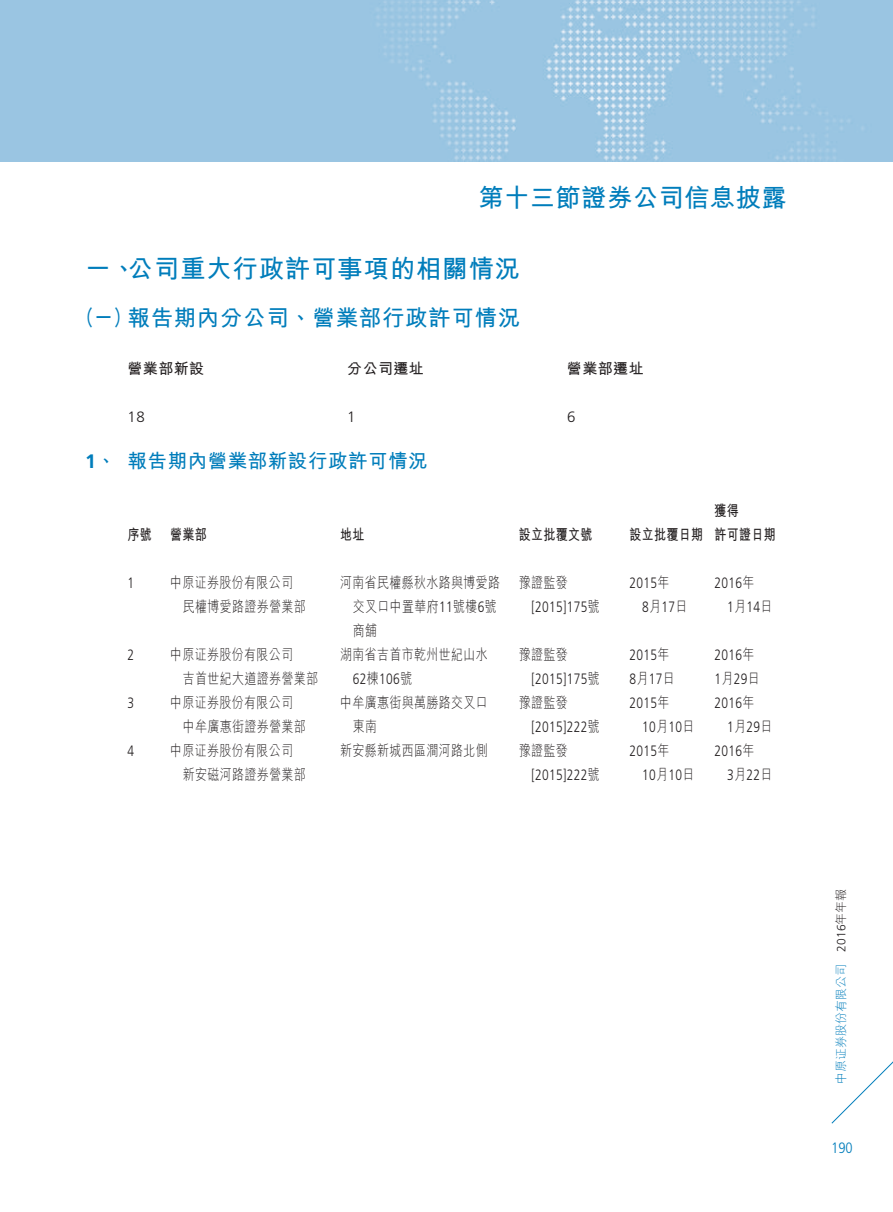
<style>
.page{position:relative;width:893px;height:1212px;background:#fff}
.page>*{position:absolute;margin:0;border:0;box-sizing:border-box;transform-origin:0 0}
.t1{font:700 25.5px "M Hei HK";letter-spacing:.03em;color:#007dbb}
.t2{font:700 25.5px "M Hei HK";letter-spacing:.01em;color:#007dbb}
.t3{font:700 22.5px "M Hei HK";letter-spacing:.03em;color:#007dbb;scale:.8 1}
.t4{font:700 19.5px "M Hei HK";letter-spacing:.03em;color:#007dbb}
.t5{font:300 15px/24px "M Hei HK";letter-spacing:.03em;color:#231f20;scale:.8 1}
.t6{font:300 15px/24px "Frutiger LT Std";letter-spacing:.03em;color:#231f20;scale:.8 1}
.t7{font:700 15px/24px "M Hei HK";letter-spacing:.03em;color:#231f20;scale:.8 1}
.t8{font:700 15px "M Hei HK";letter-spacing:.03em;color:#231f20}
.t9{font:300 15px "Frutiger LT Std";letter-spacing:.03em;color:#231f20}
.t10{font:300 condensed 15px "Frutiger LT Std";color:#007dbb}
.t11{font:300 12px "M Hei HK";letter-spacing:.005em;color:#007dbb}
.s1{font-family:"Frutiger LT Std"}
.s2{font-family:"M Hei HKS"}
.s3{font-family:"M Hei HK"}
.s4{font-family:"Frutiger LT Std";color:#231f20}
.s5{color:#231f20}
</style>
<div class="page">
<img style="left:0;top:0;width:893px;height:162px">
<svg style="left:831px;top:1061px;width:62px;height:63px"></svg>
<h1 class="t2" style="left:478px;top:179px;width:310px">第十三節證券公司信息披露</h1>
<h1 class="t1" style="left:85px;top:250px;width:437px">一、公司重大行政許可事項的相關情況</h1>
<h2 class="t3" style="left:76px;top:301px;width:557px">（一）報告期內分公司、營業部行政許可情況</h2>
<p class="t8" style="left:128px;top:357px;width:78px">營業部新設</p>
<p class="t8" style="left:347px;top:357px;width:78px">分公司遷址</p>
<p class="t8" style="left:567px;top:357px;width:78px">營業部遷址</p>
<p class="t9" style="left:128px;top:408px;width:19px">18</p>
<p class="t9" style="left:347px;top:408px;width:10px">1</p>
<p class="t9" style="left:567px;top:408px;width:10px">6</p>
<h3 class="t4" style="left:85px;top:447px;width:344px"><span class="s1">1</span>、報告期內營業部新設行政許可情況</h3>
<p class="t7" style="left:128px;top:521px;width:100px">序號 營業部</p>
<p class="t7" style="left:340px;top:521px;width:32px">地址</p>
<p class="t7" style="left:519px;top:521px;width:94px">設立批覆文號</p>
<p class="t7" style="left:629px;top:521px;width:94px">設立批覆日期</p>
<p class="t7" style="left:714px;top:497px;width:78px">獲得<br>許可證日期</p>
<p class="t6" style="left:128px;top:571px;width:10px">1</p>
<p class="t5" style="left:183px;top:570px;width:155px;text-indent:-13px">中原<span class="s2">證</span>券股份有限公司民權博愛路證券營業部</p>
<p class="t5" style="left:353px;top:570px;width:186px;text-indent:-13px">河南省民權縣秋水路與博愛路交叉口中置華府<span class="s1">11</span>號樓<span class="s1">6</span>號商舖</p>
<p class="t5" style="left:519px;top:570px;width:63px">豫證監發</p>
<p class="t6" style="left:532px;top:595px;width:87px">[2015]175<span class="s3">號</span></p>
<p class="t6" style="left:128px;top:643px;width:10px">2</p>
<p class="t5" style="left:183px;top:642px;width:171px;text-indent:-13px">中原<span class="s2">證</span>券股份有限公司<br>吉首世紀大道證券營業部</p>
<p class="t5" style="left:340px;top:642px;width:186px">湖南省吉首市乾州世紀山水</p>
<p class="t6" style="left:353px;top:667px;width:76px">62<span class="s3">棟</span>106<span class="s3">號</span></p>
<p class="t5" style="left:519px;top:642px;width:63px">豫證監發</p>
<p class="t6" style="left:532px;top:667px;width:87px">[2015]175<span class="s3">號</span></p>
<p class="t6" style="left:128px;top:691px;width:10px">3</p>
<p class="t5" style="left:183px;top:690px;width:155px;text-indent:-13px">中原<span class="s2">證</span>券股份有限公司中牟廣惠街證券營業部</p>
<p class="t5" style="left:353px;top:690px;width:170px;text-indent:-13px">中牟廣惠街與萬勝路交叉口東南</p>
<p class="t5" style="left:519px;top:690px;width:63px">豫證監發</p>
<p class="t6" style="left:532px;top:715px;width:87px">[2015]222<span class="s3">號</span></p>
<p class="t6" style="left:128px;top:739px;width:10px">4</p>
<p class="t5" style="left:183px;top:738px;width:155px;text-indent:-13px">中原<span class="s2">證</span>券股份有限公司新安磁河路證券營業部</p>
<p class="t5" style="left:340px;top:738px;width:186px">新安縣新城西區澗河路北側</p>
<p class="t5" style="left:519px;top:738px;width:63px">豫證監發</p>
<p class="t6" style="left:532px;top:763px;width:87px">[2015]222<span class="s3">號</span></p>
<p class="t6" style="left:642px;top:571px;width:58px;text-indent:-13px">2015<span class="s3">年<br></span>8<span class="s3">月</span>17<span class="s3">日</span></p>
<p class="t6" style="left:727px;top:571px;width:58px;text-indent:-13px">2016<span class="s3">年<br></span>1<span class="s3">月</span>14<span class="s3">日</span></p>
<p class="t6" style="left:629px;top:643px;width:58px">2015<span class="s3">年<br></span>8<span class="s3">月</span>17<span class="s3">日</span></p>
<p class="t6" style="left:714px;top:643px;width:58px">2016<span class="s3">年<br></span>1<span class="s3">月</span>29<span class="s3">日</span></p>
<p class="t6" style="left:642px;top:691px;width:67px;text-indent:-13px">2015<span class="s3">年<br></span>10<span class="s3">月</span>10<span class="s3">日</span></p>
<p class="t6" style="left:727px;top:691px;width:58px;text-indent:-13px">2016<span class="s3">年<br></span>1<span class="s3">月</span>29<span class="s3">日</span></p>
<p class="t6" style="left:642px;top:739px;width:67px;text-indent:-13px">2015<span class="s3">年<br></span>10<span class="s3">月</span>10<span class="s3">日</span></p>
<p class="t6" style="left:727px;top:739px;width:58px;text-indent:-13px">2016<span class="s3">年<br></span>3<span class="s3">月</span>22<span class="s3">日</span></p>
<p class="t11" style="left:833px;top:1084px;width:197px;rotate:-90deg">中原<span class="s2">證</span>券股份有限公司 <span class="s4">2016</span><span class="s5">年年報</span></p>
<p class="t10" style="left:831px;top:1139px;width:23px">190</p>
</div>
